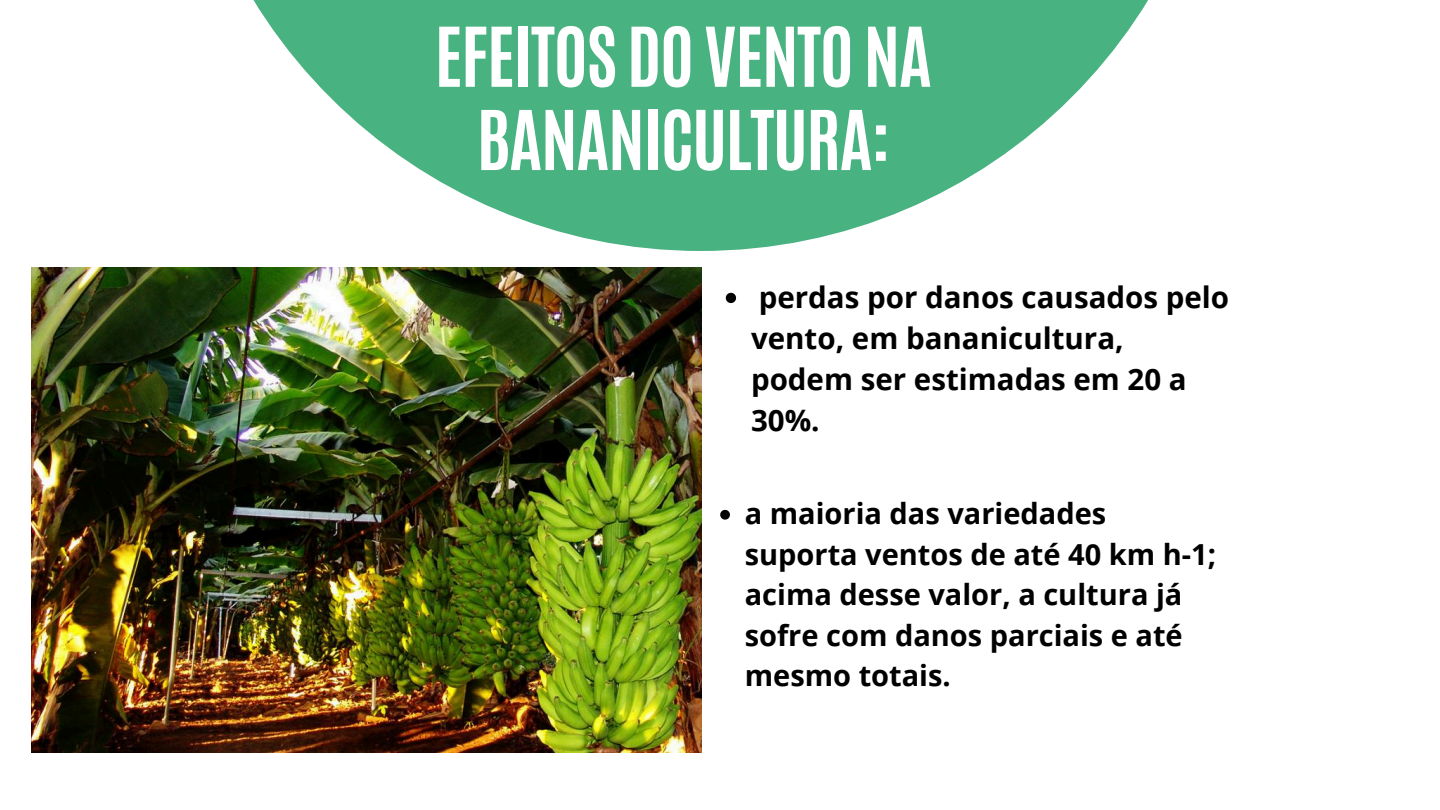
<style>
.page{position:relative;width:1440px;height:810px;background:#fff}
.page>*{position:absolute;margin:0;border:0;box-sizing:border-box;transform-origin:0 0}
.t1{font:700 70px/83.2px "Antonio";letter-spacing:-.02em;color:#fff;text-align:center}
.t2{font:700 29.5px/41px "Open Sans";color:#000}
.t3{font:700 29px/40.5px "Open Sans";color:#000}
</style>
<div class="page">
<svg style="left:253px;top:0;width:895px;height:251px;fill:#48b281"></svg>
<img style="left:31px;top:268px;width:670px;height:484px">
<svg style="left:726px;top:293px;width:10px;height:10px"></svg>
<svg style="left:720px;top:510px;width:10px;height:10px"></svg>
<p class="t1" style="left:435px;top:16px;width:499px">EFEITOS DO VENTO NA<br>BANANICULTURA:</p>
<p class="t2" style="left:751px;top:276px;width:480px">perdas por danos causados pelo vento, em bananicultura, podem ser estimadas em 20 a<br>30%.</p>
<p class="t3" style="left:745px;top:493px;width:473px">a maioria das variedades suporta ventos de até 40 km h-1; acima desse valor, a cultura já sofre com danos parciais e até mesmo totais.</p>
</div>
